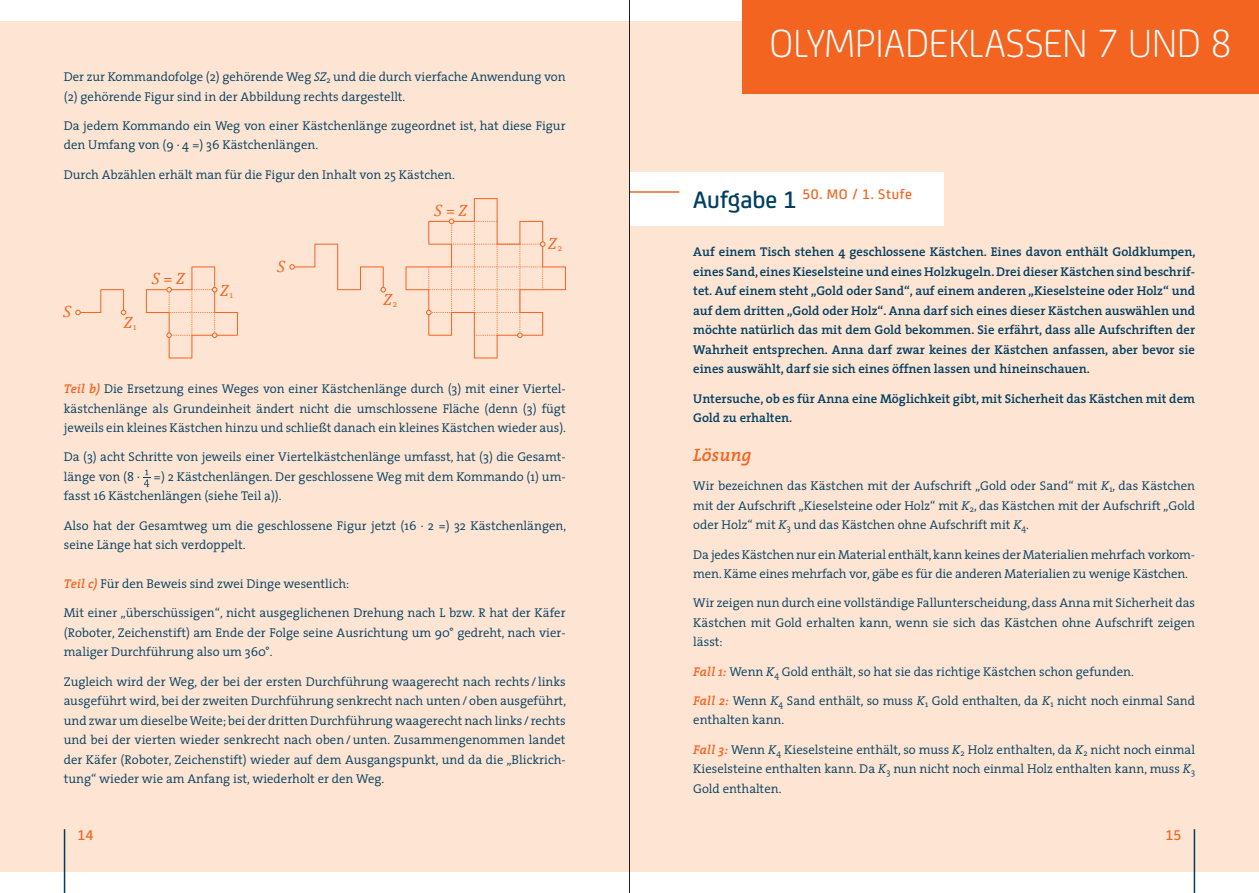
<style>
.page{position:relative;width:1259px;height:893px;background:#fff}
.page>*{position:absolute;margin:0;border:0;box-sizing:border-box;transform-origin:0 0}
.t1{font:300 42px "FS Joey";color:#fff}
.t2{font:italic 600 18px "The Serif";letter-spacing:.01em;color:#f36421}
.t3{font:italic 16.5px "Cambria";color:#f36421}
.t4{font:500 15px "FS Joey";color:#f36421}
.t5{font:500 14.85px "FS Joey";letter-spacing:.04em;color:#f36421}
.t6{font:300 12.75px/19.5px "The Serif";color:#003e60;text-align:justify}
.t7{font:600 12.75px/19.5px "The Serif";color:#003e60;text-align:justify}
.s1{font-style:italic}
.s2{font-family:"The Serif";font-weight:300;font-style:normal}
.s3{font-weight:600;font-style:italic;color:#f36421}
.s4{font-size:25.5px;color:#003e60}
</style>
<div class="page">
<div style="left:0;top:21px;width:629px;height:851px;background:#fee4d2"></div>
<div style="left:629px;top:21px;width:630px;height:851px;background:#fee4d2"></div>
<hr style="left:64px;top:829px;width:1px;height:64px;background:#003e60">
<hr style="left:1193px;top:829px;width:2px;height:64px;background:#003e60">
<div style="left:629px;top:172px;width:315px;height:54px;background:#fff"></div>
<hr style="left:629px;top:191px;width:50px;height:2px;background:#f36421">
<svg style="left:143px;top:470px;width:7px;height:17px"></svg>
<svg style="left:146px;top:266px;width:92px;height:93px"></svg>
<svg style="left:75px;top:289px;width:51px;height:26px"></svg>
<svg style="left:289px;top:244px;width:97px;height:48px"></svg>
<svg style="left:405px;top:198px;width:161px;height:161px"></svg>
<div style="left:742px;top:0;width:517px;height:94px;background:#f36421"></div>
<hr style="left:629px;top:0;width:1px;height:893px;background:#231f20">
<p class="t6" style="left:64px;top:67px;width:503px">Der zur Kommandofolge (2) gehörende Weg <span class="s1">SZ</span><sub>2</sub> und die durch vierfache Anwendung von (2) gehörende Figur sind in der Abbildung rechts dargestellt.</p>
<p class="t6" style="left:64px;top:115px;width:503px">Da jedem Kommando ein Weg von einer Kästchenlänge zugeordnet ist, hat diese Figur den Umfang von (9 · 4 =) 36 Kästchenlängen.</p>
<p class="t6" style="left:64px;top:164px;width:393px">Durch Abzählen erhält man für die Figur den Inhalt von 25 Kästchen.</p>
<p class="t3" style="left:63px;top:300px;width:9px">S</p>
<p class="t3" style="left:124px;top:310px;width:14px">Z<sub>1</sub></p>
<p class="t3" style="left:152px;top:267px;width:34px">S<span class="s2">=</span>Z</p>
<p class="t3" style="left:220px;top:278px;width:14px">Z<sub>1</sub></p>
<p class="t3" style="left:277px;top:255px;width:9px">S</p>
<p class="t3" style="left:383px;top:287px;width:15px">Z<sub>2</sub></p>
<p class="t3" style="left:434px;top:198px;width:34px">S<span class="s2">=</span>Z</p>
<p class="t3" style="left:548px;top:232px;width:15px">Z<sub>2</sub></p>
<p class="t6" style="left:64px;top:379px;width:504px"><span class="s3">Teil b)</span> Die Ersetzung eines Weges von einer Kästchenlänge durch (3) mit einer Viertel&shy;kästchenlänge als Grundeinheit ändert nicht die umschlossene Fläche (denn (3) fügt jeweils ein kleines Kästchen hinzu und schließt danach ein kleines Kästchen wieder aus).</p>
<p class="t6" style="left:64px;top:447px;width:503px">Da (3) acht Schritte von jeweils einer Viertelkästchenlänge umfasst, hat (3) die Gesamt&shy;länge von (8 · =) 2 Kästchenlängen. Der geschlossene Weg mit dem Kommando (1) um&shy;fasst 16 Kästchenlängen (siehe Teil a)).</p>
<p class="t6" style="left:64px;top:515px;width:504px">Also hat der Gesamtweg um die geschlossene Figur jetzt (16 · 2 =) 32 Kästchenlängen, seine Länge hat sich verdoppelt.</p>
<p class="t6" style="left:64px;top:574px;width:287px"><span class="s3">Teil c)</span> Für den Beweis sind zwei Dinge wesentlich:</p>
<p class="t6" style="left:64px;top:603px;width:503px">Mit einer „überschüssigen“, nicht ausgeglichenen Drehung nach L bzw. R hat der Käfer (Roboter, Zeichenstift) am Ende der Folge seine Ausrichtung um 90° gedreht, nach vier&shy;maliger Durchführung also um 360°.</p>
<p class="t6" style="left:64px;top:671px;width:504px">Zugleich wird der Weg, der bei der ersten Durchführung waagerecht nach rechts / links ausgeführt wird, bei der zweiten Durchführung senkrecht nach unten/oben ausgeführt, und zwar um dieselbe Weite; bei der dritten Durchführung waagerecht nach links / rechts und bei der vierten wieder senkrecht nach oben/unten. Zusammengenommen landet der Käfer (Roboter, Zeichenstift) wieder auf dem Ausgangspunkt, und da die „Blickrich&shy;tung“ wieder wie am Anfang ist, wiederholt er den Weg.</p>
<h1 class="t1" style="left:769px;top:14px;width:464px">OLYMPIADEKLASSEN 7 UND 8</h1>
<p class="t5" style="left:693px;top:183px;width:220px"><span class="s4">Aufgabe 1</span> 50. MO / 1. Stufe</p>
<p class="t7" style="left:693px;top:242px;width:504px">Auf einem Tisch stehen 4 geschlossene Kästchen. Eines davon enthält Goldklumpen, eines Sand, eines Kieselsteine und eines Holzkugeln. Drei dieser Kästchen sind beschrif&shy;tet. Auf einem steht „Gold oder Sand“, auf einem anderen „Kieselsteine oder Holz“ und auf dem dritten „Gold oder Holz“. Anna darf sich eines dieser Kästchen auswählen und möchte natürlich das mit dem Gold bekommen. Sie erfährt, dass alle Aufschriften der Wahrheit entsprechen. Anna darf zwar keines der Kästchen anfassen, aber bevor sie eines auswählt, darf sie sich eines öffnen lassen und hineinschauen.</p>
<p class="t7" style="left:693px;top:388px;width:503px">Untersuche, ob es für Anna eine Möglichkeit gibt, mit Sicherheit das Kästchen mit dem<br>Gold zu erhalten.</p>
<h2 class="t2" style="left:693px;top:440px;width:60px">Lösung</h2>
<p class="t6" style="left:693px;top:476px;width:503px">Wir bezeichnen das Kästchen mit der Aufschrift „Gold oder Sand“ mit <span class="s1">K</span><sub>1</sub>, das Kästchen mit der Aufschrift „Kieselsteine oder Holz“ mit <span class="s1">K</span><sub>2</sub>, das Kästchen mit der Aufschrift „Gold oder Holz“ mit <span class="s1">K</span><sub>3</sub> und das Kästchen ohne Aufschrift mit <span class="s1">K</span><sub>4</sub>.</p>
<p class="t6" style="left:693px;top:544px;width:503px">Da jedes Kästchen nur ein Material enthält, kann keines der Materialien mehrfach vorkom&shy;men. Käme eines mehrfach vor, gäbe es für die anderen Materialien zu wenige Kästchen.</p>
<p class="t6" style="left:693px;top:593px;width:503px">Wir zeigen nun durch eine vollständige Fallunterscheidung, dass Anna mit Sicherheit das Kästchen mit Gold erhalten kann, wenn sie sich das Kästchen ohne Aufschrift zeigen lässt:</p>
<p class="t6" style="left:693px;top:661px;width:442px"><span class="s3">Fall 1:</span> Wenn <span class="s1">K</span><sub>4</sub> Gold enthält, so hat sie das richtige Kästchen schon gefunden.</p>
<p class="t6" style="left:693px;top:690px;width:503px"><span class="s3">Fall 2:</span> Wenn <span class="s1">K</span><sub>4</sub> Sand enthält, so muss <span class="s1">K</span><sub>1</sub> Gold enthalten, da <span class="s1">K</span><sub>1</sub> nicht noch einmal Sand enthalten kann.</p>
<p class="t6" style="left:693px;top:739px;width:503px"><span class="s3">Fall 3:</span> Wenn <span class="s1">K</span><sub>4</sub> Kieselsteine enthält, so muss <span class="s1">K</span><sub>2</sub> Holz enthalten, da <span class="s1">K</span><sub>2</sub> nicht noch einmal Kieselsteine enthalten kann. Da <span class="s1">K</span><sub>3</sub> nun nicht noch einmal Holz enthalten kann, muss <span class="s1">K</span><sub>3<br></sub>Gold enthalten.</p>
<p class="t4" style="left:78px;top:824px;width:17px">14</p>
<p class="t4" style="left:1165px;top:824px;width:17px">15</p>
</div>
